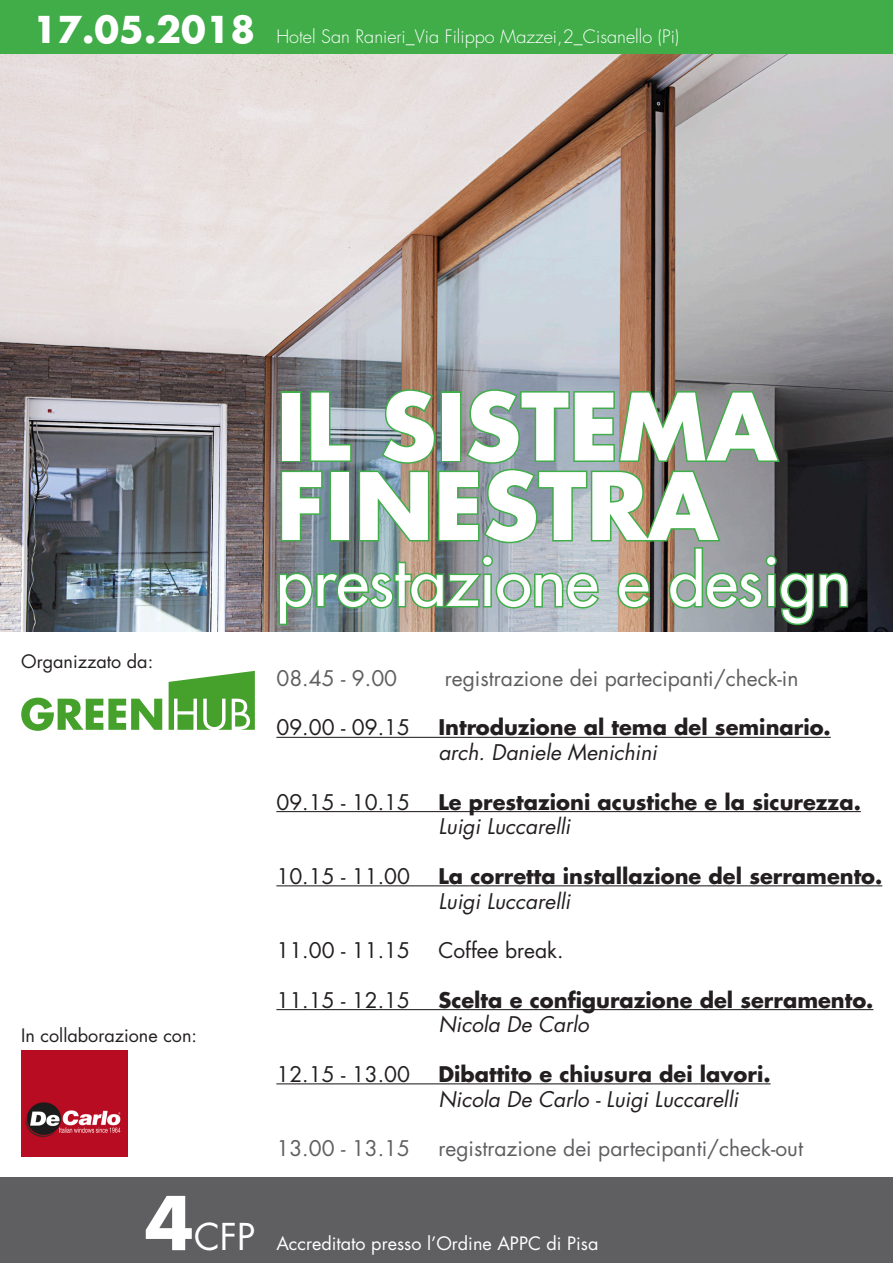
<style>
.page{position:relative;width:893px;height:1263px;background:#fff}
.page>*{position:absolute;margin:0;border:0;box-sizing:border-box;transform-origin:0 0}
.t1{font:700 90px "Futura Std";color:#fff}
.t2{font:500 66px "Futura Std";color:#fff}
.t3{font:700 36px "Futura Std";color:#fff}
.t4{font:36px "Futura Std";color:#fff}
.t5{font:700 21px/24.8px "Futura Std";color:#231f20}
.t6{font:21px "Futura Std";color:#5f5f62}
.t7{font:21px "Futura Std";color:#231f20}
.t8{font:italic 21px "Futura Std";color:#231f20}
.t9{font:300 18px "Futura Std";color:#fff}
.t10{font:18px "Futura Std";color:#fff}
.t11{font:18px "Futura Std";color:#231f20}
.s1{font-weight:700;font-size:72px}
.s2{font-weight:400;font-style:italic}
</style>
<div class="page">
<img style="left:0;top:53px;width:893px;height:578px">
<svg style="left:21px;top:698px;width:141px;height:33px"></svg>
<svg style="left:169px;top:671px;width:86px;height:59px"></svg>
<div style="left:0;top:1178px;width:893px;height:85px;background:#5f5f62"></div>
<hr style="left:276px;top:737px;width:555px;height:1px;background:#231f20">
<hr style="left:276px;top:811px;width:585px;height:1px;background:#231f20">
<hr style="left:276px;top:885px;width:606px;height:1px;background:#231f20">
<hr style="left:276px;top:1009px;width:597px;height:1px;background:#231f20">
<hr style="left:276px;top:1083px;width:495px;height:1px;background:#231f20">
<img style="left:277px;top:388px;width:573px;height:239px">
<img style="left:21px;top:1050px;width:107px;height:107px">
<div style="left:0;top:0;width:893px;height:53px;background:#40ad49"></div>
<p class="t3" style="left:33px;top:5px;width:224px">17.05.2018</p>
<p class="t9" style="left:276px;top:25px;width:404px">Hotel San Ranieri_Via Filippo Mazzei,2_Cisanello (Pi)</p>
<p class="t11" style="left:21px;top:649px;width:133px">Organizzato da:</p>
<p class="t11" style="left:21px;top:1024px;width:177px">In collaborazione con:</p>
<p class="t4" style="left:145px;top:1214px;width:112px"><span class="s1">4</span>CFP</p>
<p class="t1" style="left:276px;top:367px;width:502px">IL SISTEMA</p>
<p class="t1" style="left:276px;top:446px;width:443px">FINESTRA</p>
<p class="t2" style="left:276px;top:540px;width:576px">prestazione e design</p>
<p class="t6" style="left:276px;top:665px;width:122px">08.45 - 9.00</p>
<p class="t6" style="left:445px;top:665px;width:355px">registrazione dei partecipanti/check-in</p>
<p class="t7" style="left:276px;top:714px;width:135px">09.00 - 09.15</p>
<p class="t5" style="left:438px;top:715px;width:394px">Introduzione al tema del seminario.</p>
<p class="t8" style="left:438px;top:739px;width:220px">arch. Daniele Menichini</p>
<p class="t7" style="left:276px;top:788px;width:135px">09.15 - 10.15</p>
<p class="t5" style="left:438px;top:789px;width:424px">Le prestazioni acustiche e la sicurezza.<br><span class="s2">Luigi Luccarelli</span></p>
<p class="t7" style="left:276px;top:863px;width:135px">10.15 - 11.00</p>
<p class="t5" style="left:438px;top:863px;width:445px">La corretta installazione del serramento.</p>
<p class="t8" style="left:438px;top:887px;width:133px">Luigi Luccarelli</p>
<p class="t7" style="left:276px;top:937px;width:135px">11.00 - 11.15</p>
<p class="t7" style="left:438px;top:937px;width:127px">Coffee break.</p>
<p class="t7" style="left:276px;top:986px;width:135px">11.15 - 12.15</p>
<p class="t5" style="left:438px;top:987px;width:437px">Scelta e configurazione del serramento.</p>
<p class="t8" style="left:438px;top:1011px;width:152px">Nicola De Carlo</p>
<p class="t7" style="left:276px;top:1061px;width:135px">12.15 - 13.00</p>
<p class="t5" style="left:438px;top:1061px;width:334px">Dibattito e chiusura dei lavori.</p>
<p class="t8" style="left:438px;top:1085px;width:301px">Nicola De Carlo - Luigi Luccarelli</p>
<p class="t6" style="left:276px;top:1135px;width:135px">13.00 - 13.15</p>
<p class="t6" style="left:438px;top:1135px;width:366px">registrazione dei partecipanti/check-out</p>
<p class="t10" style="left:276px;top:1232px;width:324px">Accreditato presso l’Ordine APPC di Pisa</p>
</div>
